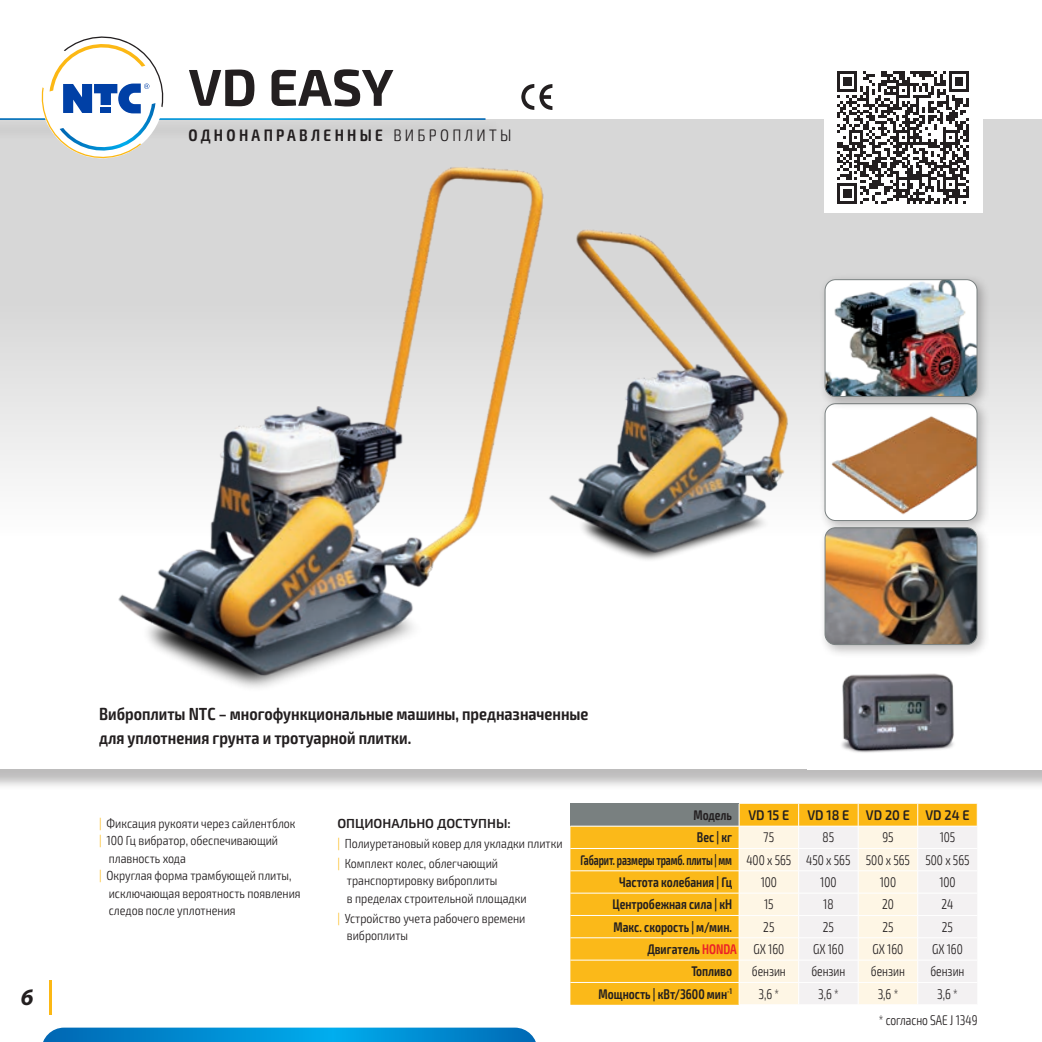
<style>
.page{position:relative;width:1042px;height:1042px;background:#fff}
.page>*{position:absolute;margin:0;border:0;box-sizing:border-box;transform-origin:0 0}
.t1{font:700 51.98px "Exo 2";color:#231f20}
.t2{font:italic 700 23.62px "Myriad Pro";color:#231f20}
.Normální{font:600 condensed 17.5px/23.6px "Exo 2";color:#231f20}
.t3{font:600 condensed 16.62px "Exo 2";letter-spacing:.2em;color:#231f20}
.Normální-2{font:300 condensed 14px "Exo 2";color:#231f20;scale:.9 1}
.Normální-3{font:600 condensed 14px "Exo 2";color:#231f20;scale:.9 1}
.Normální-4{font:600 condensed 14px "Exo 2";color:#231f20;scale:.77 1}
.Normální-5{font:600 14px "Exo 2";color:#231f20;scale:.9 1}
.Normální-6{font:300 condensed 13.12px/17.5px "Exo 2";color:#231f20}
.Normální-7{font:600 13.12px "Exo 2";color:#231f20}
.s1{font-weight:300}
.s2{color:#fcb814}
.s3{color:#ec2326}
</style>
<div class="page">
<div style="left:0;top:633px;width:1042px;height:158px;background:#231f20;opacity:.3"></div>
<div style="left:0;top:630px;width:1042px;height:139px;background:#fff"></div>
<svg style="left:43px;top:1027px;width:493px;height:15px;background:#1092d3"></svg>
<div style="left:0;top:119px;width:1042px;height:417px;background:linear-gradient(to bottom,#cecece,#f6f6f6)"></div>
<div style="left:823px;top:55px;width:159px;height:158px;background:#fff"></div>
<hr style="left:50px;top:980px;width:2px;height:34px;background:#fcb814">
<div style="left:818px;top:521px;width:172px;height:137px;background:#231f20;opacity:.3"></div>
<img style="left:825px;top:534px;width:152px;height:110px">
<div style="left:824px;top:527px;width:153px;height:118px;border:1px solid #798080;border-radius:11px"></div>
<div style="left:818px;top:397px;width:172px;height:137px;background:#231f20;opacity:.3"></div>
<div style="left:825px;top:404px;width:152px;height:116px;background:#fff;border-radius:11px"></div>
<img style="left:840px;top:416px;width:137px;height:104px">
<div style="left:824px;top:403px;width:153px;height:118px;border:1px solid #798080;border-radius:11px"></div>
<div style="left:818px;top:273px;width:172px;height:137px;background:#231f20;opacity:.3"></div>
<img style="left:840px;top:280px;width:137px;height:116px">
<div style="left:824px;top:279px;width:153px;height:118px;border:1px solid #798080;border-radius:11px"></div>
<img style="left:609px;top:189px;width:231px;height:436px">
<img style="left:832px;top:655px;width:152px;height:125px">
<img style="left:87px;top:107px;width:522px;height:581px">
<svg style="left:837px;top:71px;width:132px;height:133px"></svg>
<svg style="left:570px;top:804px;width:408px;height:201px"></svg>
<hr style="left:570px;top:982px;width:169px;height:1px;background:#fff">
<hr style="left:739px;top:1004px;width:59px;height:1px;background:#fff">
<hr style="left:798px;top:1004px;width:60px;height:1px;background:#fff">
<hr style="left:858px;top:1004px;width:59px;height:1px;background:#fff">
<hr style="left:917px;top:1004px;width:60px;height:1px;background:#fff">
<div style="left:0;top:119px;width:505px;height:21px;background:#d2d1d1"></div>
<hr style="left:0;top:118px;width:485px;height:2px;background:#fff">
<svg style="left:521px;top:84px;width:31px;height:26px"></svg>
<svg style="left:39px;top:36px;width:127px;height:127px"></svg>
<p class="t1" style="left:189px;top:48px;width:206px">VD EASY</p>
<p class="t3" style="left:189px;top:125px;width:324px">ОДНОНАПРАВЛЕННЫЕ <span class="s1">ВИБРОПЛИТЫ</span></p>
<h2 class="t2" style="left:21px;top:984px;width:14px">6</h2>
<p class="Normální" style="left:99px;top:702px;width:491px">Виброплиты NTC – многофункциональные машины, предназначенные для уплотнения грунта и тротуарной плитки.</p>
<p class="Normální-6" style="left:99px;top:815px;width:198px"><span class="s2">|</span> Фиксация рукояти через сайлентблок</p>
<p class="Normální-6" style="left:109px;top:832px;width:171px;text-indent:-10px"><span class="s2">|</span> 100 Гц вибратор, обеспечивающий плавность хода</p>
<p class="Normální-6" style="left:109px;top:867px;width:193px;text-indent:-10px"><span class="s2">|</span> Округлая форма трамбующей плиты, исключающая вероятность появления следов после уплотнения</p>
<p class="Normální-7" style="left:337px;top:814px;width:175px">ОПЦИОНАЛЬНО ДОСТУПНЫ:</p>
<p class="Normální-6" style="left:337px;top:835px;width:227px"><span class="s2">|</span> Полиуретановый ковер для укладки плитки</p>
<p class="Normální-6" style="left:347px;top:854px;width:181px;text-indent:-10px"><span class="s2">|</span> Комплект колес, облегчающий транспортировку виброплиты<br>в пределах строительной площадки</p>
<p class="Normální-6" style="left:347px;top:909px;width:180px;text-indent:-10px"><span class="s2">|</span> Устройство учета рабочего времени виброплиты</p>
<p class="Normální-3" style="left:693px;top:806px;width:44px">Модель</p>
<p class="Normální-5" style="left:748px;top:805px;width:47px">VD 15 E</p>
<p class="Normální-5" style="left:807px;top:805px;width:48px">VD 18 E</p>
<p class="Normální-5" style="left:866px;top:805px;width:50px">VD 20 E</p>
<p class="Normální-5" style="left:925px;top:805px;width:50px">VD 24 E</p>
<p class="Normální-3" style="left:697px;top:829px;width:41px">Вес | кг</p>
<p class="Normální-2" style="left:763px;top:829px;width:13px">75</p>
<p class="Normální-2" style="left:822px;top:829px;width:14px">85</p>
<p class="Normální-2" style="left:882px;top:829px;width:14px">95</p>
<p class="Normální-2" style="left:939px;top:829px;width:19px">105</p>
<p class="Normální-4" style="left:580px;top:851px;width:198px">Габарит. рaзмеры трамб. плиты | мм</p>
<p class="Normální-2" style="left:746px;top:851px;width:51px">400 x 565</p>
<p class="Normální-2" style="left:806px;top:851px;width:51px">450 x 565</p>
<p class="Normální-2" style="left:866px;top:851px;width:50px">500 x 565</p>
<p class="Normální-2" style="left:925px;top:851px;width:51px">500 x 565</p>
<p class="Normální-3" style="left:619px;top:873px;width:127px">Частота колебания | Гц</p>
<p class="Normální-2" style="left:761px;top:874px;width:20px">100</p>
<p class="Normální-2" style="left:820px;top:874px;width:20px">100</p>
<p class="Normální-2" style="left:880px;top:874px;width:20px">100</p>
<p class="Normální-2" style="left:939px;top:874px;width:20px">100</p>
<p class="Normální-3" style="left:612px;top:896px;width:134px">Центробежная сила | кН</p>
<p class="Normální-2" style="left:764px;top:896px;width:12px">15</p>
<p class="Normální-2" style="left:823px;top:896px;width:13px">18</p>
<p class="Normální-2" style="left:882px;top:896px;width:15px">20</p>
<p class="Normální-2" style="left:941px;top:896px;width:14px">24</p>
<p class="Normální-3" style="left:613px;top:918px;width:133px">Макс. скорость | м/мин.</p>
<p class="Normální-2" style="left:763px;top:918px;width:14px">25</p>
<p class="Normální-2" style="left:823px;top:918px;width:14px">25</p>
<p class="Normální-2" style="left:882px;top:918px;width:14px">25</p>
<p class="Normální-2" style="left:942px;top:918px;width:14px">25</p>
<p class="Normální-3" style="left:647px;top:940px;width:101px">Двигатель <span class="s3">HONDA</span></p>
<p class="Normální-2" style="left:753px;top:941px;width:36px">GX 160</p>
<p class="Normální-2" style="left:813px;top:941px;width:36px">GX 160</p>
<p class="Normální-2" style="left:872px;top:941px;width:36px">GX 160</p>
<p class="Normální-2" style="left:932px;top:941px;width:36px">GX 160</p>
<p class="Normální-3" style="left:691px;top:963px;width:47px">Топливо</p>
<p class="Normální-2" style="left:752px;top:963px;width:39px">бензин</p>
<p class="Normální-2" style="left:811px;top:963px;width:39px">бензин</p>
<p class="Normální-2" style="left:871px;top:963px;width:39px">бензин</p>
<p class="Normální-2" style="left:930px;top:963px;width:39px">бензин</p>
<p class="Normální-3" style="left:598px;top:985px;width:150px">Mощность | кВт/3600 мин<sup>-1</sup></p>
<p class="Normální-2" style="left:758px;top:985px;width:24px">3,6 *</p>
<p class="Normální-2" style="left:818px;top:985px;width:24px">3,6 *</p>
<p class="Normální-2" style="left:877px;top:985px;width:24px">3,6 *</p>
<p class="Normální-2" style="left:937px;top:985px;width:24px">3,6 *</p>
<p class="Normální-2" style="left:879px;top:1011px;width:111px">* согласно SAE J 1349</p>
</div>
